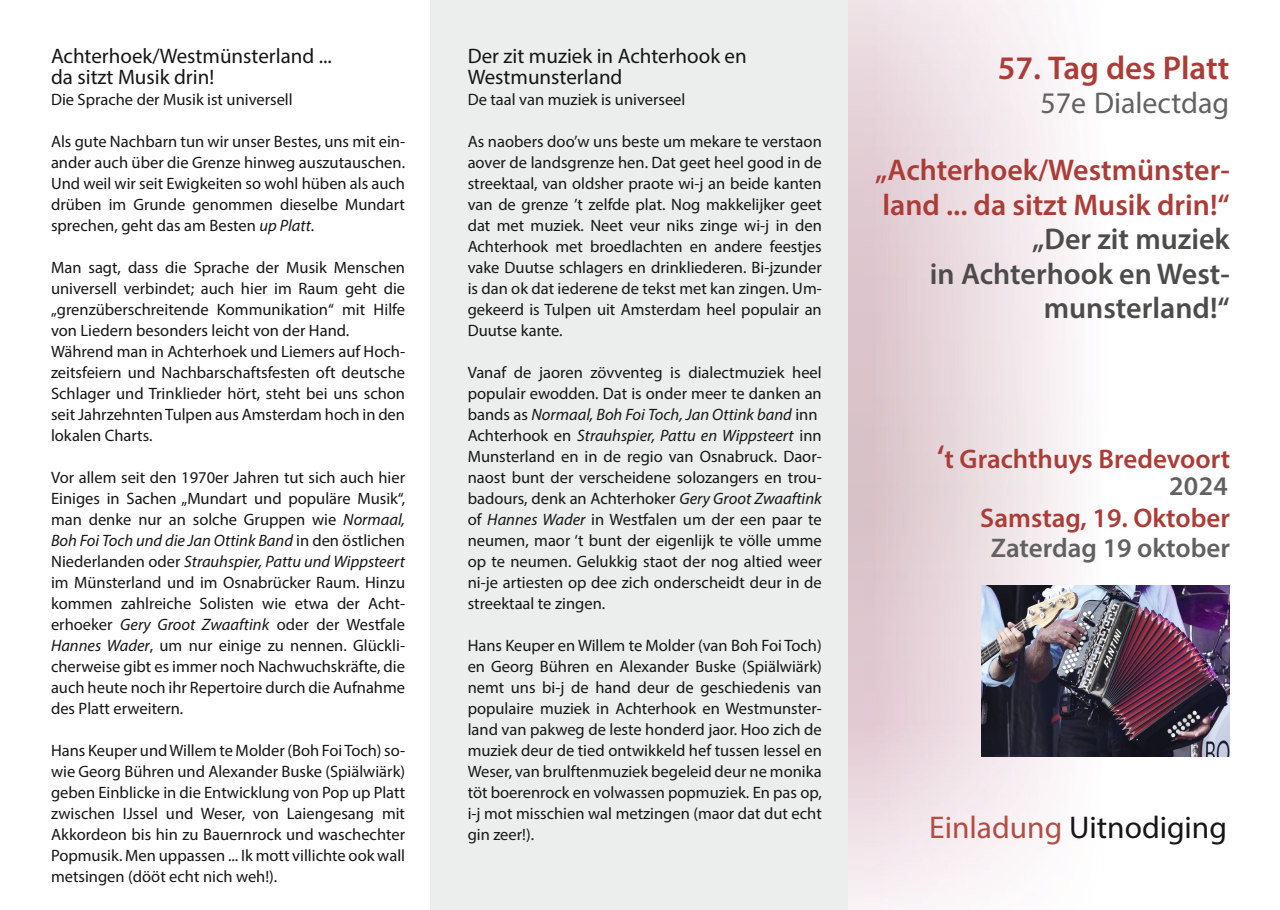
<style>
.page{position:relative;width:1280px;height:910px;background:#fff}
.page>*{position:absolute;margin:0;border:0;box-sizing:border-box;transform-origin:0 0}
.t1{font:600 33px "Myriad Pro";color:#ab3c37}
.t2{font:31.5px "Myriad Pro";color:#151616}
.t3{font:600 30px/34.5px "Myriad Pro";color:#ab3c37}
.t4{font:600 30px/34.5px "Myriad Pro";color:#4c4c4b;text-align:right}
.t5{font:30px "Myriad Pro";color:#616161}
.t6{font:600 27px "Myriad Pro";color:#ab3c37}
.t7{font:600 27px "Myriad Pro";color:#616161}
.t8{font:21px/21px "Myriad Pro";color:#151616}
.t9{font:16.5px/21px "Myriad Pro";color:#151616;text-align:justify}
.s1{font-style:italic}
.s2{font-size:33px}
.s3{color:#b24d44}
</style>
<div class="page">
<div style="left:430px;top:0;width:433px;height:910px;background:#eceded"></div>
<img style="left:848px;top:0;width:275px;height:910px">
<img style="left:981px;top:585px;width:248px;height:171px">
<p class="t8" style="left:51px;top:45px;width:282px">Achterhoek/Westmünsterland ... da sitzt Musik drin!</p>
<p class="t9" style="left:51px;top:88px;width:243px">Die Sprache der Musik ist universell</p>
<p class="t9" style="left:51px;top:130px;width:356px">Als gute Nachbarn tun wir unser Bestes, uns mit ein&shy;ander auch über die Grenze hinweg auszutauschen.<br>Und weil wir seit Ewigkeiten so wohl hüben als auch drüben im Grunde genommen dieselbe Mundart sprechen, geht das am Besten <span class="s1">up Platt</span>.</p>
<p class="t9" style="left:51px;top:256px;width:356px;text-align:left">Man sagt, dass die Sprache der Musik Menschen universell verbindet; auch hier im Raum geht die „grenzüberschreitende Kommunikation“ mit Hilfe von Liedern besonders leicht von der Hand.<br>Während man in Achterhoek und Liemers auf Hoch&shy;zeitsfeiern und Nachbarschaftsfesten oft deutsche Schlager und Trinklieder hört, steht bei uns schon seit Jahrzehnten Tulpen aus Amsterdam hoch in den lokalen Charts.</p>
<p class="t9" style="left:51px;top:466px;width:356px">Vor allem seit den 1970er Jahren tut sich auch hier Einiges in Sachen „Mundart und populäre Musik“, man denke nur an solche Gruppen wie <span class="s1">Normaal, Boh Foi Toch und die Jan Ottink Band</span> in den östlichen Niederlanden oder <span class="s1">Strauhspier, Pattu und Wippsteert </span>im Münsterland und im Osnabrücker Raum. Hinzu kommen zahlreiche Solisten wie etwa der Acht&shy;erhoeker <span class="s1">Gery Groot Zwaaftink</span> oder der Westfale <span class="s1">Hannes Wader</span>, um nur einige zu nennen. Glückli&shy;cherweise gibt es immer noch Nachwuchskräfte, die auch heute noch ihr Repertoire durch die Aufnahme des Platt erweitern.</p>
<p class="t9" style="left:51px;top:739px;width:356px">Hans Keuper und Willem te Molder (Boh Foi Toch) so&shy;wie Georg Bühren und Alexander Buske (Spiälwiärk) geben Einblicke in die Entwicklung von Pop up Platt zwischen IJssel und Weser, von Laiengesang mit Akkordeon bis hin zu Bauernrock und waschechter Popmusik. Men uppassen ... Ik mott villichte ook wall metsingen (dööt echt nich weh!).</p>
<p class="t8" style="left:468px;top:45px;width:281px">Der zit muziek in Achterhook en<br>Westmunsterland</p>
<p class="t9" style="left:468px;top:88px;width:219px">De taal van muziek is universeel</p>
<p class="t9" style="left:468px;top:130px;width:356px">As naobers doo’w uns beste um mekare te verstaon aover de landsgrenze hen. Dat geet heel good in de streektaal, van oldsher praote wi-j an beide kanten van de grenze ’t zelfde plat. Nog makkelijker geet dat met muziek. Neet veur niks zinge wi-j in den Achterhook met broedlachten en andere feestjes vake Duutse schlagers en drinkliederen. Bi-jzunder is dan ok dat iederene de tekst met kan zingen. Um&shy;gekeerd is Tulpen uit Amsterdam heel populair an Duutse kante.</p>
<p class="t9" style="left:468px;top:361px;width:356px;text-align:left">Vanaf de jaoren zövventeg is dialectmuziek heel populair ewodden. Dat is onder meer te danken an bands as <span class="s1">Normaal, Boh Foi Toch, Jan Ottink band</span> inn Achterhook en <span class="s1">Strauhspier, Pattu en Wippsteert</span> inn Munsterland en in de regio van Osnabruck. Daor&shy;naost bunt der verscheidene solozangers en trou&shy;badours, denk an Achterhoker <span class="s1">Gery Groot Zwaaftink </span>of <span class="s1">Hannes Wader</span> in Westfalen um der een paar te neumen, maor ‘t bunt der eigenlijk te völle umme op te neumen. Gelukkig staot der nog altied weer ni-je artiesten op dee zich onderscheidt deur in de streektaal te zingen.</p>
<p class="t9" style="left:468px;top:634px;width:356px">Hans Keuper en Willem te Molder (van Boh Foi Toch) en Georg Bühren en Alexander Buske (Spiälwiärk) nemt uns bi-j de hand deur de geschiedenis van populaire muziek in Achterhook en Westmunster&shy;land van pakweg de leste honderd jaor. Hoo zich de muziek deur de tied ontwikkeld hef tussen Iessel en Weser, van brulftenmuziek begeleid deur ne monika töt boerenrock en volwassen popmuziek. En pas op, i-j mot misschien wal metzingen (maor dat dut echt gin zeer!).</p>
<h1 class="t1" style="left:998px;top:47px;width:233px">57. Tag des Platt</h1>
<h3 class="t5" style="left:1040px;top:85px;width:190px">57e Dialectdag</h3>
<h3 class="t3" style="left:875px;top:152px;width:356px">„Achterhoek/Westmünster&shy;land ... da sitzt Musik drin!“</h3>
<h3 class="t4" style="left:930px;top:221px;width:301px">„Der zit muziek<br>in Achterhook en West&shy;munsterland!“</h3>
<h3 class="t6" style="left:937px;top:441px;width:295px"><span class="s2">‘</span>t Grachthuys Bredevoort</h3>
<h3 class="t7" style="left:1169px;top:468px;width:60px">2024</h3>
<h3 class="t6" style="left:980px;top:501px;width:251px">Samstag, 19. Oktober</h3>
<h3 class="t7" style="left:991px;top:531px;width:241px">Zaterdag 19 oktober</h3>
<h2 class="t2" style="left:929px;top:808px;width:299px"><span class="s3">Einladung</span> Uitnodiging</h2>
</div>
